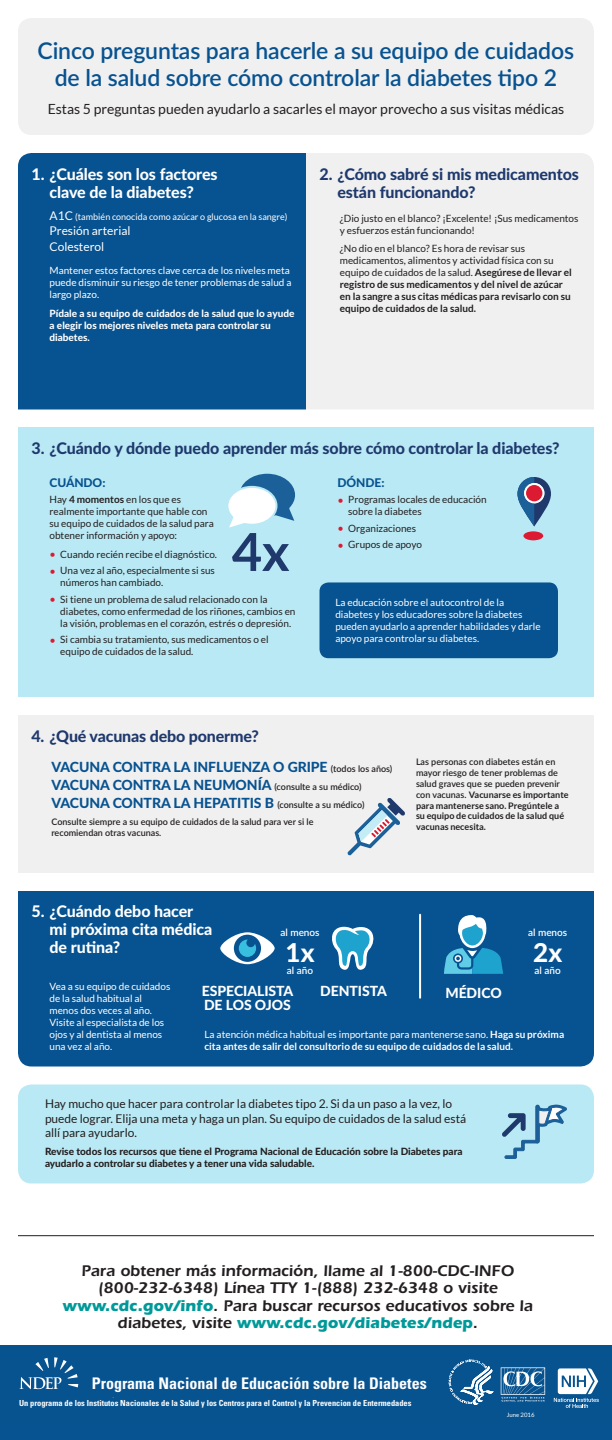
<style>
.page{position:relative;width:612px;height:1440px;background:#fff}
.page>*{position:absolute;margin:0;border:0;box-sizing:border-box;transform-origin:0 0}
.t1{font:700 52.4px "Lato";color:#1f396d}
.t2{font:800 26px "Lato";color:#fff}
.t3{font:600 23px/27px "Lato";letter-spacing:-.005em;color:#075290;text-align:center}
.t4{font:600 16px/17.5px "Itc Eras";color:#231f20;text-align:center}
.t5{font:800 16px/18px "Lato";letter-spacing:-.005em;color:#1f396d}
.t6{font:800 16px/18px "Lato";letter-spacing:-.005em;color:#fff;text-align:center}
.t7{font:700 condensed 16px "Univers LT Std";color:#fefefe}
.t8{font:800 14px "Lato";letter-spacing:-.005em;color:#075290}
.t9{font:14px "Lato";color:#231f20}
.t10{font:800 14px "Lato";letter-spacing:-.005em;color:#fff}
.t11{font:12px/14.4px "Lato";color:#231f20}
.t12{font:12px "Lato";color:#fff}
.t13{font:800 12px "Lato";letter-spacing:-.005em;color:#075290}
.t14{font:10px/12px "Lato";color:#231f20}
.t15{font:10px/12px "Lato";color:#fff}
.t16{font:700 10px/12px "Lato";color:#231f20}
.t17{font:800 10px/12px "Lato";color:#231f20}
.t18{font:700 10px/12px "Lato";color:#fff}
.t19{font:800 10px/12px "Lato";color:#fff}
.t20{font:600 10px "Lato";color:#fff}
.t21{font:600 9px/10.8px "Lato";color:#231f20}
.t22{font:9px "Lato";color:#fff}
.t23{font:700 condensed 8.4px "Univers LT Std";color:#fefefe}
.t24{font:6px "Lato";color:#fff}
.s1{font-size:12px}
.s2{font-weight:400}
.s3{font-weight:700}
.s4{font-size:11px;color:#dc1a32}
.s5{font-weight:600;font-size:9px;color:#231f20}
.s6{font-weight:700;color:#099}
</style>
<div class="page">
<div style="left:18px;top:18px;width:576px;height:117px;background:#f0f0f0;border-radius:14px"></div>
<div style="left:18px;top:153px;width:288px;height:257px;background:#075290"></div>
<div style="left:306px;top:153px;width:288px;height:256px;background:#f0f0f0"></div>
<div style="left:18px;top:428px;width:576px;height:270px;background:#b9e9f4"></div>
<div style="left:320px;top:582px;width:238px;height:76px;background:#075290;border-radius:9px"></div>
<div style="left:18px;top:716px;width:576px;height:157px;background:#f0f0f0"></div>
<div style="left:18px;top:891px;width:576px;height:175px;background:#075290"></div>
<div style="left:18px;top:1084px;width:576px;height:100px;background:#b9e9f4;border-radius:14px"></div>
<div style="left:0;top:1345px;width:612px;height:95px;background:#075290"></div>
<hr style="left:18px;top:1235px;width:576px;height:1px;background:#231f20">
<hr style="left:419px;top:915px;width:2px;height:83px;background:#fff">
<svg style="left:228px;top:473px;width:67px;height:55px"></svg>
<svg style="left:517px;top:477px;width:34px;height:49px"></svg>
<div style="left:525px;top:484px;width:18px;height:18px;background:#dc1a32;border-radius:50%"></div>
<div style="left:524px;top:483px;width:20px;height:20px;border:2px solid #fff;border-radius:50%"></div>
<div style="left:523px;top:531px;width:20px;height:9px;background:#dc1a32;border-radius:50%"></div>
<svg style="left:347px;top:798px;width:58px;height:58px"></svg>
<svg style="left:444px;top:915px;width:59px;height:59px;background:#3a8fbb"></svg>
<svg style="left:220px;top:932px;width:55px;height:32px"></svg>
<svg style="left:331px;top:925px;width:44px;height:46px"></svg>
<svg style="left:502px;top:1104px;width:65px;height:55px"></svg>
<svg style="left:19px;top:1357px;width:59px;height:32px"></svg>
<svg style="left:449px;top:1360px;width:45px;height:45px"></svg>
<svg style="left:554px;top:1368px;width:45px;height:40px"></svg>
<svg style="left:501px;top:1367px;width:44px;height:35px"></svg>
<h1 class="t3" style="left:38px;top:36px;width:538px">Cinco preguntas para hacerle a su equipo de cuidados de la salud sobre cómo controlar la diabetes tipo 2</h1>
<p class="t9" style="left:48px;top:101px;width:518px">Estas 5 preguntas pueden ayudarlo a sacarles el mayor provecho a sus visitas médicas</p>
<h2 class="t6" style="left:32px;top:165px;width:188px">1. ¿Cuáles son los factores clave de la diabetes?</h2>
<p class="t22" style="left:50px;top:212px;width:239px"><span class="s1">A1C</span> (también conocida como azúcar o glucosa en la sangre)</p>
<p class="t12" style="left:50px;top:224px;width:83px">Presión arterial</p>
<p class="t12" style="left:50px;top:240px;width:56px">Colesterol</p>
<p class="t15" style="left:50px;top:264px;width:243px">Mantener estos factores clave cerca de los niveles meta puede disminuir su riesgo de tener problemas de salud a largo plazo.</p>
<p class="t19" style="left:50px;top:307px;width:246px">Pídale a su equipo de cuidados de la salud que lo ayude a elegir los mejores niveles meta para controlar su diabetes.</p>
<h2 class="t5" style="left:338px;top:165px;width:243px;text-indent:-18px">2. ¿Cómo sabré si mis medicamentos están funcionando?</h2>
<p class="t14" style="left:340px;top:212px;width:240px">¿Dio justo en el blanco? ¡Excelente! ¡Sus medicamentos y esfuerzos están funcionando!</p>
<p class="t16" style="left:340px;top:243px;width:234px"><span class="s2">¿No dio en el blanco? Es hora de revisar sus medicamentos, alimentos y actividad física con su equipo de cuidados de la salud.</span> Asegúrese de llevar el registro de sus medicamentos y del nivel de azúcar en la sangre a sus citas médicas para revisarlo con su equipo de cuidados de la salud.</p>
<h2 class="t5" style="left:32px;top:438px;width:530px">3. ¿Cuándo y dónde puedo aprender más sobre cómo controlar la diabetes?</h2>
<h3 class="t13" style="left:50px;top:473px;width:57px">CUÁNDO:</h3>
<p class="t14" style="left:50px;top:493px;width:166px">Hay <span class="s3">4 momentos</span> en los que es realmente importante que hable con su equipo de cuidados de la salud para obtener información y apoyo:</p>
<p class="t14" style="left:50px;top:548px;width:169px"><span class="s4">•</span> Cuando recién recibe el diagnóstico.</p>
<p class="t14" style="left:60px;top:565px;width:156px;text-indent:-11px"><span class="s4">•</span> Una vez al año, especialmente si sus números han cambiado.</p>
<p class="t14" style="left:60px;top:593px;width:237px;text-indent:-11px"><span class="s4">•</span> Si tiene un problema de salud relacionado con la diabetes, como enfermedad de los riñones, cambios en la visión, problemas en el corazón, estrés o depresión.</p>
<p class="t14" style="left:60px;top:634px;width:210px;text-indent:-11px"><span class="s4">•</span> Si cambia su tratamiento, sus medicamentos o el equipo de cuidados de la salud.</p>
<h3 class="t13" style="left:338px;top:473px;width:48px">DÓNDE:</h3>
<p class="t14" style="left:348px;top:493px;width:140px;text-indent:-11px"><span class="s4">•</span> Programas locales de educación sobre la diabetes</p>
<p class="t14" style="left:338px;top:522px;width:80px"><span class="s4">•</span> Organizaciones</p>
<p class="t14" style="left:338px;top:538px;width:86px"><span class="s4">•</span> Grupos de apoyo</p>
<p class="t1" style="left:231px;top:522px;width:60px">4x</p>
<p class="t15" style="left:335px;top:597px;width:207px">La educación sobre el autocontrol de la diabetes y los educadores sobre la diabetes pueden ayudarlo a aprender habilidades y darle apoyo para controlar su diabetes.</p>
<h3 class="t5" style="left:32px;top:726px;width:229px">4. ¿Qué vacunas debo ponerme?</h3>
<p class="t8" style="left:52px;top:756px;width:342px">VACUNA CONTRA LA INFLUENZA O GRIPE <span class="s5">(todos los años)</span></p>
<p class="t8" style="left:52px;top:774px;width:312px">VACUNA CONTRA LA NEUMONÍA <span class="s5">(consulte a su médico)</span></p>
<p class="t8" style="left:52px;top:793px;width:315px">VACUNA CONTRA LA HEPATITIS B <span class="s5">(consulte a su médico)</span></p>
<p class="t21" style="left:52px;top:816px;width:263px">Consulte siempre a su equipo de cuidados de la salud para ver si le recomiendan otras vacunas.</p>
<p class="t21" style="left:416px;top:756px;width:154px">Las personas con diabetes están en mayor riesgo de tener problemas de salud graves que se pueden prevenir con vacunas. <span class="s3">Vacunarse es importante para mantenerse sano. Pregúntele a su equipo de cuidados de la salud qué vacunas necesita.</span></p>
<h3 class="t6" style="left:49px;top:902px;width:164px;text-align:left;text-indent:-18px">5. ¿Cuándo debo hacer mi próxima cita médica de rutina?</h3>
<p class="t15" style="left:50px;top:980px;width:122px">Vea a su equipo de cuidados de la salud habitual al menos dos veces al año.<br>Visite al especialista de los ojos y al dentista al menos una vez al año.</p>
<p class="t20" style="left:280px;top:925px;width:41px">al menos</p>
<p class="t2" style="left:286px;top:933px;width:30px">1x</p>
<p class="t20" style="left:287px;top:963px;width:28px">al año</p>
<p class="t20" style="left:528px;top:925px;width:41px">al menos</p>
<p class="t2" style="left:533px;top:933px;width:30px">2x</p>
<p class="t20" style="left:535px;top:963px;width:28px">al año</p>
<p class="t10" style="left:202px;top:980px;width:93px">ESPECIALISTA</p>
<p class="t10" style="left:445px;top:982px;width:58px">MÉDICO</p>
<p class="t10" style="left:204px;top:994px;width:88px">DE LOS OJOS</p>
<p class="t10" style="left:320px;top:980px;width:68px">DENTISTA</p>
<p class="t18" style="left:204px;top:1028px;width:361px"><span class="s2">La atención médica habitual es importante para mantenerse sano.</span> Haga su próxima cita antes de salir del consultorio de su equipo de cuidados de la salud.</p>
<p class="t11" style="left:45px;top:1097px;width:423px">Hay mucho que hacer para controlar la diabetes tipo 2. Si da un paso a la vez, lo puede lograr. Elija una meta y haga un plan. Su equipo de cuidados de la salud está allí para ayudarlo.</p>
<p class="t17" style="left:45px;top:1145px;width:419px">Revise todos los recursos que tiene el Programa Nacional de Educación sobre la Diabetes para ayudarlo a controlar su diabetes y a tener una vida saludable.</p>
<p class="t4" style="left:63px;top:1262px;width:472px">Para obtener más información, llame al 1-800-CDC-INFO (800-232-6348) Línea TTY 1-(888) 232-6348 o visite <span class="s6">www.cdc.gov/info</span>. Para buscar recursos educativos sobre la diabetes, visite <span class="s6">www.cdc.gov/diabetes/ndep</span>.</p>
<p class="t7" style="left:92px;top:1374px;width:337px">Programa Nacional de Educación sobre la Diabetes</p>
<p class="t23" style="left:19px;top:1398px;width:394px">Un programa de los Institutos Nacionales de la Salud y los Centros para el Control y la Prevencion de Entermedades</p>
<p class="t24" style="left:507px;top:1412px;width:29px">June 2016</p>
</div>
